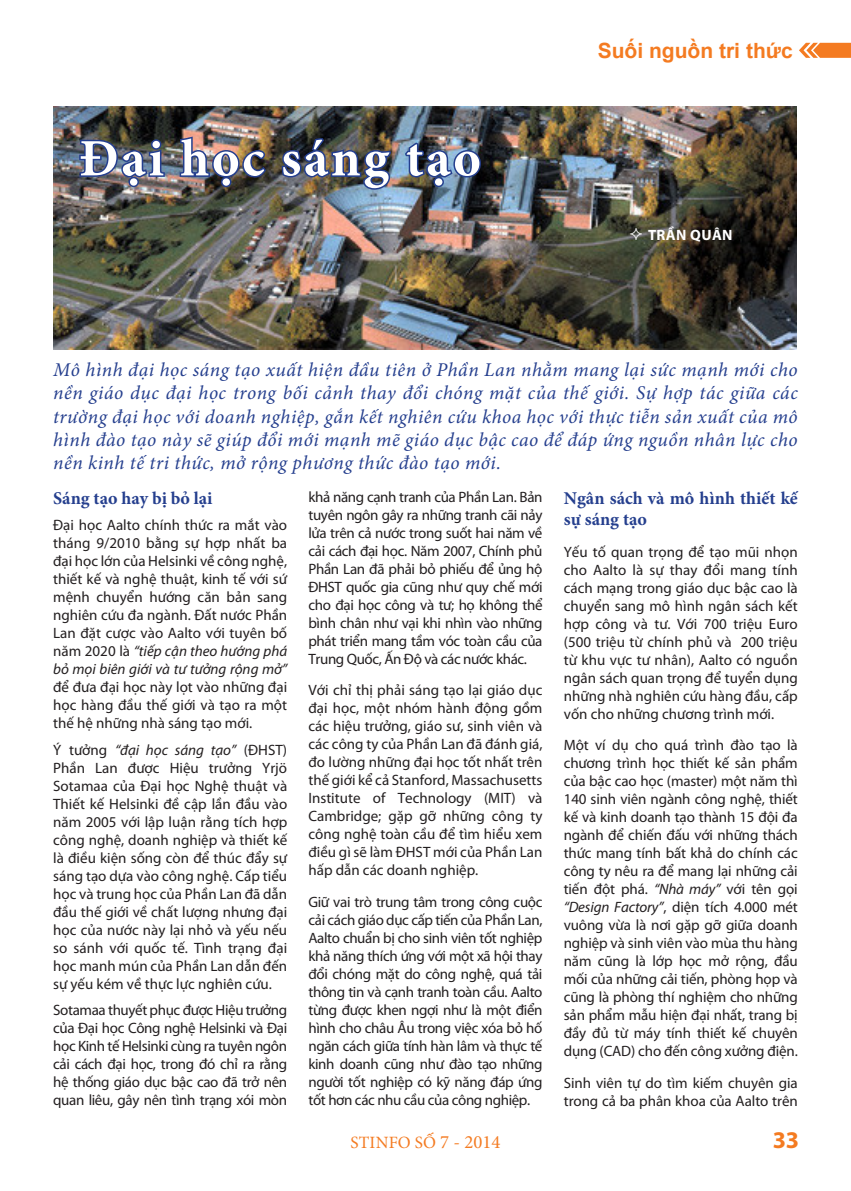
<style>
.page{position:relative;width:851px;height:1191px;background:#fff}
.page>*{position:absolute;margin:0;border:0;box-sizing:border-box;transform-origin:0 0}
.t1{font:700 52.5px "Minion Pro";letter-spacing:.05em;color:#fff}
.t2{font:700 24px "Myriad Pro";color:#f47b21}
.t3{font:700 21px "Arial";color:#f47b21}
.t4{font:italic 19.5px/23.4px "Minion Pro";letter-spacing:.025em;color:#253f8e;text-align:justify}
.t5{font:700 18px/21.6px "Minion Pro";color:#253f8e}
.t6{font:17.25px "Minion Pro";letter-spacing:.01em;color:#f47b21}
.t7{font:15px/18px "Myriad Pro";letter-spacing:-.005em;color:#231f20;text-align:justify}
.Tacgia{font:700 15px "Myriad Pro";letter-spacing:.025em;color:#fff}
.s1{font-style:italic}
.s2{font-size:18.75px}
</style>
<div class="page">
<svg style="left:799px;top:43px;width:51px;height:15px"></svg>
<img style="left:53px;top:106px;width:743px;height:244px">
<img style="left:78px;top:138px;width:88px;height:51px">
<img style="left:178px;top:135px;width:90px;height:54px">
<img style="left:280px;top:137px;width:112px;height:54px">
<img style="left:403px;top:141px;width:79px;height:48px">
<svg style="left:630px;top:228px;width:12px;height:12px"></svg>
<p class="t1" style="left:79px;top:122px;width:403px">Đại học sáng tạo</p>
<h3 class="t3" style="left:597px;top:37px;width:196px">Suối nguồn tri thức</h3>
<p class="Tacgia" style="left:648px;top:225px;width:86px">TRẦN QUÂN</p>
<p class="t4" style="left:53px;top:358px;width:746px">Mô hình đại học sáng tạo xuất hiện đầu tiên ở Phần Lan nhằm mang lại sức mạnh mới cho nền giáo dục đại học trong bối cảnh thay đổi chóng mặt của thế giới. Sự hợp tác giữa các trường đại học với doanh nghiệp, gắn kết nghiên cứu khoa học với thực tiễn sản xuất của mô hình đào tạo này sẽ giúp đổi mới mạnh mẽ giáo dục bậc cao để đáp ứng nguồn nhân lực cho nền kinh tế tri thức, mở rộng phương thức đào tạo mới.</p>
<p class="t5" style="left:53px;top:487px;width:161px">Sáng tạo hay bị bỏ lại</p>
<p class="t7" style="left:53px;top:516px;width:235px">Đại học Aalto chính thức ra mắt vào tháng 9/2010 bằng sự hợp nhất ba đại học lớn của Helsinki về công nghệ, thiết kế và nghệ thuật, kinh tế với sứ mệnh chuyển hướng căn bản sang nghiên cứu đa ngành. Đất nước Phần Lan đặt cược vào Aalto với tuyên bố năm 2020 là <span class="s1">“tiếp cận theo hướng phá bỏ mọi biên giới và tư tưởng rộng mở” </span>để đưa đại học này lọt vào những đại học hàng đầu thế giới và tạo ra một thế hệ những nhà sáng tạo mới.</p>
<p class="t7" style="left:53px;top:740px;width:235px">Ý tưởng <span class="s1">“đại học sáng tạo”</span> (ĐHST)<br>Phần Lan được Hiệu trưởng Yrjö Sotamaa của Đại học Nghệ thuật và Thiết kế Helsinki đề cập lần đầu vào năm 2005 với lập luận rằng tích hợp công nghệ, doanh nghiệp và thiết kế là điều kiện sống còn để thúc đẩy sự sáng tạo dựa vào công nghệ. Cấp tiểu học và trung học của Phần Lan đã dẫn đầu thế giới về chất lượng nhưng đại học của nước này lại nhỏ và yếu nếu so sánh với quốc tế. Tình trạng đại học manh mún của Phần Lan dẫn đến sự yếu kém về thực lực nghiên cứu.</p>
<p class="t7" style="left:53px;top:1001px;width:235px">Sotamaa thuyết phục được Hiệu trưởng của Đại học Công nghệ Helsinki và Đại học Kinh tế Helsinki cùng ra tuyên ngôn cải cách đại học, trong đó chỉ ra rằng hệ thống giáo dục bậc cao đã trở nên quan liêu, gây nên tình trạng xói mòn</p>
<p class="t7" style="left:308px;top:487px;width:235px">khả năng cạnh tranh của Phần Lan. Bản tuyên ngôn gây ra những tranh cãi nảy lửa trên cả nước trong suốt hai năm về cải cách đại học. Năm 2007, Chính phủ Phần Lan đã phải bỏ phiếu để ủng hộ ĐHST quốc gia cũng như quy chế mới cho đại học công và tư; họ không thể bình chân như vại khi nhìn vào những phát triển mang tầm vóc toàn cầu của Trung Quốc, Ấn Độ và các nước khác.</p>
<p class="t7" style="left:308px;top:681px;width:235px">Với chỉ thị phải sáng tạo lại giáo dục đại học, một nhóm hành động gồm các hiệu trưởng, giáo sư, sinh viên và các công ty của Phần Lan đã đánh giá, đo lường những đại học tốt nhất trên thế giới kể cả Stanford, Massachusetts Institute of Technology (MIT) và Cambridge; gặp gỡ những công ty công nghệ toàn cầu để tìm hiểu xem điều gì sẽ làm ĐHST mới của Phần Lan hấp dẫn các doanh nghiệp.</p>
<p class="t7" style="left:308px;top:892px;width:235px">Giữ vai trò trung tâm trong công cuộc cải cách giáo dục cấp tiến của Phần Lan, Aalto chuẩn bị cho sinh viên tốt nghiệp khả năng thích ứng với một xã hội thay đổi chóng mặt do công nghệ, quá tải thông tin và cạnh tranh toàn cầu. Aalto từng được khen ngợi như là một điển hình cho châu Âu trong việc xóa bỏ hố ngăn cách giữa tính hàn lâm và thực tế kinh doanh cũng như đào tạo những người tốt nghiệp có kỹ năng đáp ứng tốt hơn các nhu cầu của công nghiệp.</p>
<p class="t6" style="left:350px;top:1131px;width:151px">STINFO SỐ <span class="s2">7 - 2014</span></p>
<p class="t5" style="left:563px;top:487px;width:235px">Ngân sách và mô hình thiết kế sự sáng tạo</p>
<p class="t7" style="left:563px;top:542px;width:235px">Yếu tố quan trọng để tạo mũi nhọn cho Aalto là sự thay đổi mang tính cách mạng trong giáo dục bậc cao là chuyển sang mô hình ngân sách kết hợp công và tư. Với 700 triệu Euro (500 triệu từ chính phủ và 200 triệu từ khu vực tư nhân), Aalto có nguồn ngân sách quan trọng để tuyển dụng những nhà nghiên cứu hàng đầu, cấp vốn cho những chương trình mới.</p>
<p class="t7" style="left:563px;top:735px;width:235px">Một ví dụ cho quá trình đào tạo là chương trình học thiết kế sản phẩm của bậc cao học (master) một năm thì 140 sinh viên ngành công nghệ, thiết kế và kinh doanh tạo thành 15 đội đa ngành để chiến đấu với những thách thức mang tính bất khả do chính các công ty nêu ra để mang lại những cải tiến đột phá. <span class="s1">“Nhà máy”</span> với tên gọi <span class="s1">“Design Factory”</span>, diện tích 4.000 mét vuông vừa là nơi gặp gỡ giữa doanh nghiệp và sinh viên vào mùa thu hàng năm cũng là lớp học mở rộng, đầu mối của những cải tiến, phòng họp và cũng là phòng thí nghiệm cho những sản phẩm mẫu hiện đại nhất, trang bị đầy đủ từ máy tính thiết kế chuyên dụng (CAD) cho đến công xưởng điện.</p>
<p class="t7" style="left:563px;top:1073px;width:235px">Sinh viên tự do tìm kiếm chuyên gia trong cả ba phân khoa của Aalto trên</p>
<p class="t2" style="left:772px;top:1124px;width:28px">33</p>
</div>
